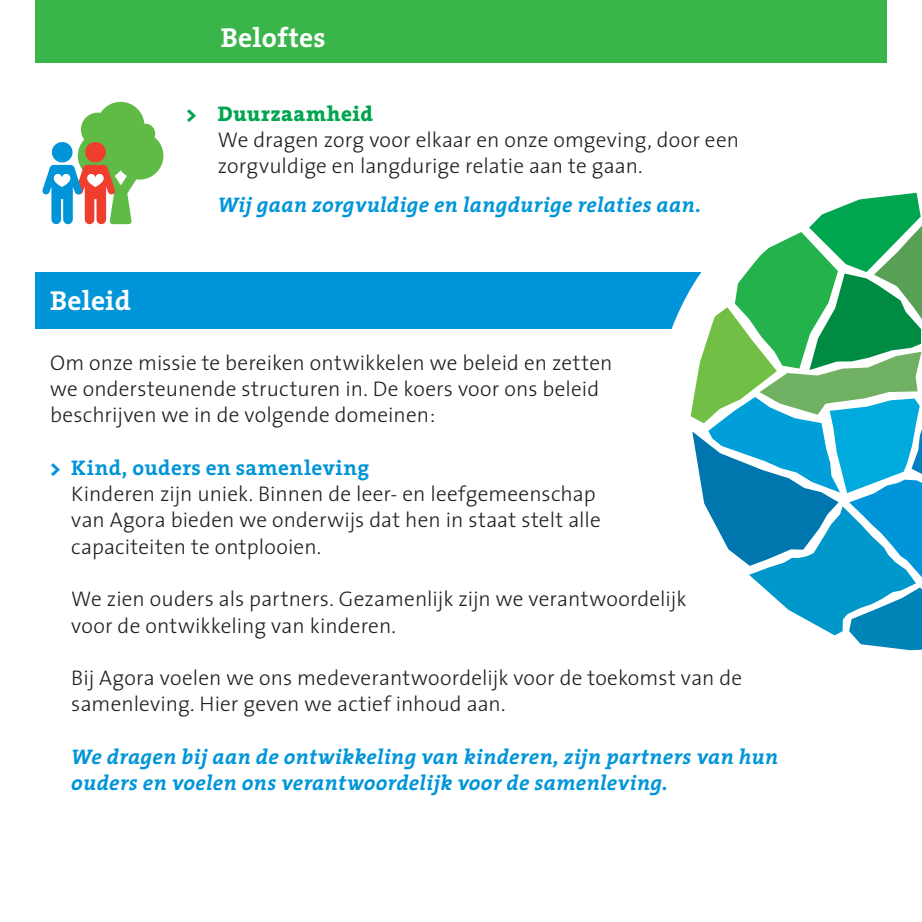
<style>
.page{position:relative;width:922px;height:922px;background:#fff}
.page>*{position:absolute;margin:0;border:0;box-sizing:border-box;transform-origin:0 0}
.t1{font:700 27.5px "The Serif";letter-spacing:.01em;color:#fff}
.t2{font:300 21.25px/26.2px "The Sans";letter-spacing:.005em;color:#231f20}
.t3{font:italic 700 21.25px/26.2px "The Serif";letter-spacing:.01em;color:#0095d9}
.t4{font:700 21.25px "The Serif";letter-spacing:.02em;color:#0095d9}
.t5{font:800 21.25px "The Serif";letter-spacing:.025em;color:#00a54f}
.s1{font-weight:800}
</style>
<div class="page">
<div style="left:36px;top:272px;width:668px;height:57px;background:#0095d9"></div>
<div style="left:36px;top:0;width:850px;height:63px;background:#3ab54a"></div>
<svg style="left:42px;top:102px;width:121px;height:122px"></svg>
<svg style="left:689px;top:192px;width:233px;height:459px"></svg>
<p class="t1" style="left:221px;top:15px;width:106px">Beloftes</p>
<p class="t1" style="left:50px;top:277px;width:82px">Beleid</p>
<p class="t5" style="left:186px;top:96px;width:188px">&gt; Duurzaamheid</p>
<p class="t2" style="left:218px;top:126px;width:522px">We dragen zorg voor elkaar en onze omgeving, door een zorgvuldige en langdurige relatie aan te gaan.</p>
<p class="t3" style="left:218px;top:191px;width:484px">Wij gaan zorgvuldige en langdurige relaties aan.</p>
<p class="t2" style="left:50px;top:349px;width:564px">Om onze missie te bereiken ontwikkelen we beleid en zetten we ondersteunende structuren in. De koers voor ons beleid beschrijven we in de volgende domeinen:</p>
<p class="t4" style="left:50px;top:450px;width:320px"><span class="s1">&gt;</span> Kind, ouders en samenleving</p>
<p class="t2" style="left:71px;top:480px;width:531px">Kinderen zijn uniek. Binnen de leer- en leefgemeenschap van Agora bieden we onderwijs dat hen in staat stelt alle capaciteiten te ontplooien.</p>
<p class="t2" style="left:71px;top:585px;width:616px">We zien ouders als partners. Gezamenlijk zijn we verantwoordelijk voor de ontwikkeling van kinderen.</p>
<p class="t2" style="left:71px;top:664px;width:672px">Bij Agora voelen we ons medeverantwoordelijk voor de toekomst van de samenleving. Hier geven we actief inhoud aan.</p>
<p class="t3" style="left:71px;top:742px;width:708px">We dragen bij aan de ontwikkeling van kinderen, zijn partners van hun ouders en voelen ons verantwoordelijk voor de samenleving.</p>
</div>
